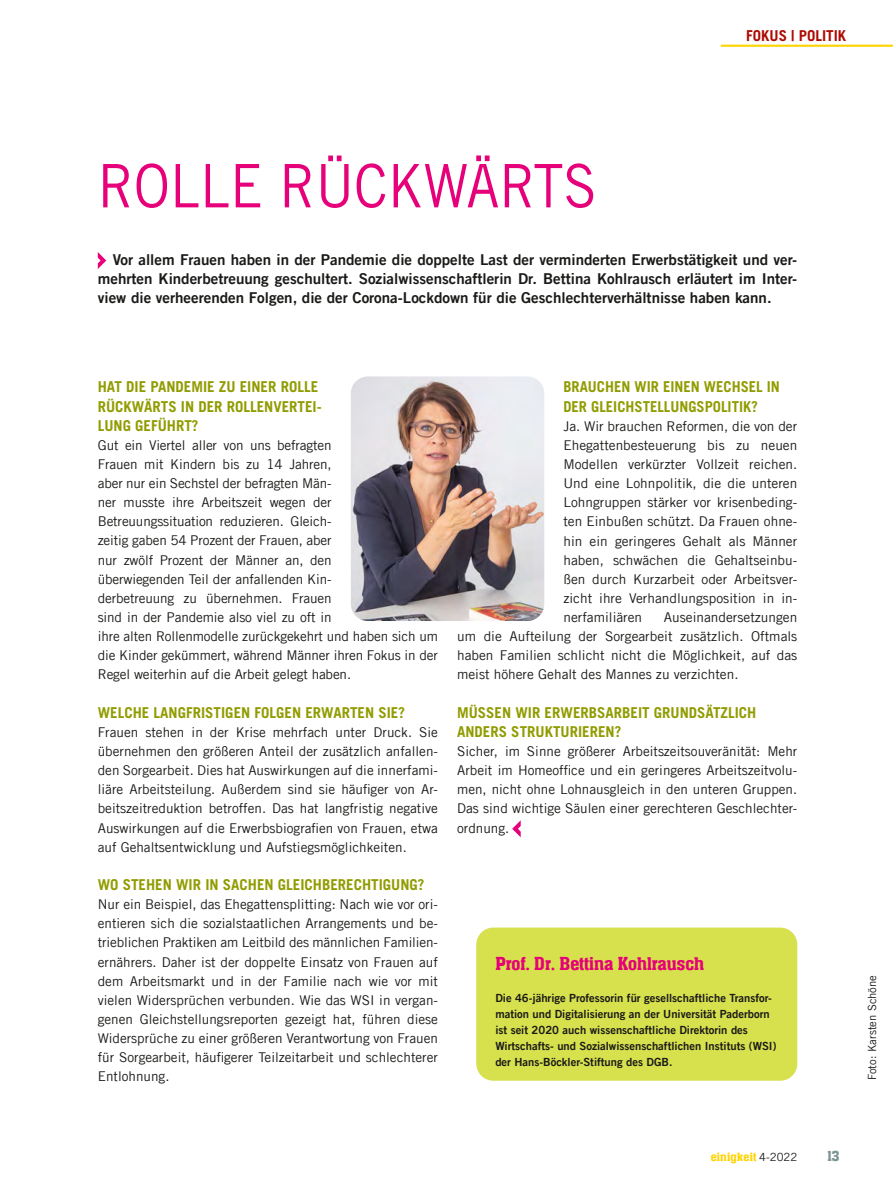
<style>
.page{position:relative;width:893px;height:1191px;background:#fff}
.page>*{position:absolute;margin:0;border:0;box-sizing:border-box;transform-origin:0 0}
.t1{font:60px "Trade Gothic LT Com";color:#e60079;scale:.9 1}
.t2{font:500 19.5px "Aachen Pro";color:#e60079}
.t3{font:15px/19.2px "Trade Gothic LT Com Bd 2";color:#1a1a18;text-align:justify}
.t4{font:700 15px/19.2px "Trade Gothic LT Com";color:#919c00}
.t5{font:700 15px "Trade Gothic LT Com";color:#ae0b04}
.t6{font:500 15px "Aachen Pro";color:#7d9594}
.t7{font:13.5px/19.2px "Trade Gothic LT Com";letter-spacing:-.01em;color:#1a1a18;text-align:justify}
.t8{font:500 12.75px "Aachen Pro";letter-spacing:.02em;color:#ffd400}
.t9{font:11.25px/15.9px "Trade Gothic LT Com Bd 2";color:#1a1a18}
.t10{font:11.25px "Trade Gothic LT Com";color:#1a1a18}
.s1{font-family:"Trade Gothic LT Com";font-weight:400;font-size:11.25px;color:#1a1a18}
</style>
<div class="page">
<svg style="left:98px;top:252px;width:8px;height:17px"></svg>
<div style="left:476px;top:927px;width:321px;height:153px;background:#d7e04d;border-radius:17px"></div>
<img style="left:351px;top:376px;width:193px;height:245px">
<svg style="left:512px;top:820px;width:9px;height:17px"></svg>
<hr style="left:721px;top:45px;width:172px;height:2px;background:#ffd400">
<p class="t5" style="left:746px;top:27px;width:102px">FOKUS | POLITIK</p>
<h1 class="t1" style="left:98px;top:150px;width:555px">ROLLE RÜCKWÄRTS</h1>
<p class="t3" style="left:98px;top:249px;width:701px;text-indent:15px">Vor allem Frauen haben in der Pandemie die doppelte Last der verminderten Erwerbstätigkeit und ver&shy;mehrten Kinderbetreuung geschultert. Sozialwissenschaftlerin Dr. Bettina Kohlrausch erläutert im Inter&shy;view die verheerenden Folgen, die der Corona-Lockdown für die Geschlechterverhältnisse haben kann.</p>
<p class="t4" style="left:98px;top:377px;width:225px">HAT DIE PANDEMIE ZU EINER ROLLE<br>RÜCKWÄRTS IN DER ROLLENVERTEI-<br>LUNG GEFÜHRT?</p>
<p class="t7" style="left:98px;top:435px;width:342px;text-align:left">Gut ein Viertel aller von uns befragten<br>Frauen mit Kindern bis zu 14 Jahren,<br>aber nur ein Sechstel der befragten Män-<br>ner musste ihre Arbeitszeit wegen der Betreuungssituation reduzieren. Gleich-<br>zeitig gaben 54 Prozent der Frauen, aber<br>nur zwölf Prozent der Männer an, den<br>überwiegenden Teil der anfallenden Kin-<br>derbetreuung zu übernehmen. Frauen<br>sind in der Pandemie also viel zu oft in<br>ihre alten Rollenmodelle zurückgekehrt und haben sich um die Kinder gekümmert, während Männer ihren Fokus in der Regel weiterhin auf die Arbeit gelegt haben.</p>
<p class="t4" style="left:98px;top:702px;width:309px">WELCHE LANGFRISTIGEN FOLGEN ERWARTEN SIE?</p>
<p class="t7" style="left:98px;top:722px;width:342px">Frauen stehen in der Krise mehrfach unter Druck. Sie übernehmen den größeren Anteil der zusätzlich anfallen&shy;den Sorgearbeit. Dies hat Auswirkungen auf die innerfami&shy;liäre Arbeitsteilung. Außerdem sind sie häufiger von Ar&shy;beitszeitreduktion betroffen. Das hat langfristig negative Auswirkungen auf die Erwerbsbiografien von Frauen, etwa auf Gehaltsentwicklung und Aufstiegsmöglichkeiten.</p>
<p class="t4" style="left:98px;top:875px;width:328px">WO STEHEN WIR IN SACHEN GLEICHBERECHTIGUNG?</p>
<p class="t7" style="left:98px;top:894px;width:342px">Nur ein Beispiel, das Ehegattensplitting: Nach wie vor ori&shy;entieren sich die sozialstaatlichen Arrangements und be&shy;trieblichen Praktiken am Leitbild des männlichen Familien&shy;ernährers. Daher ist der doppelte Einsatz von Frauen auf dem Arbeitsmarkt und in der Familie nach wie vor mit vielen Widersprüchen verbunden. Wie das WSI in vergan&shy;genen Gleichstellungsreporten gezeigt hat, führen diese Widersprüche zu einer größeren Verantwortung von Frauen für Sorgearbeit, häufigerer Teilzeitarbeit und schlechterer Entlohnung.</p>
<p class="t4" style="left:563px;top:377px;width:218px">BRAUCHEN WIR EINEN WECHSEL IN<br>DER GLEICHSTELLUNGSPOLITIK?</p>
<p class="t7" style="left:563px;top:416px;width:235px">Ja. Wir brauchen Reformen, die von der Ehegattenbesteuerung bis zu neuen Modellen verkürzter Vollzeit reichen.<br>Und eine Lohnpolitik, die die unteren Lohngruppen stärker vor krisenbeding&shy;ten Einbußen schützt. Da Frauen ohne&shy;hin ein geringeres Gehalt als Männer haben, schwächen die Gehaltseinbu&shy;ßen durch Kurzarbeit oder Arbeitsver&shy;zicht ihre Verhandlungsposition in in&shy;nerfamiliären</p>
<p class="t7" style="left:457px;top:607px;width:342px;text-indent:207px">Auseinandersetzungen um die Aufteilung der Sorgearbeit zusätzlich. Oftmals haben Familien schlicht nicht die Möglichkeit, auf das meist höhere Gehalt des Mannes zu verzichten.</p>
<p class="t4" style="left:457px;top:702px;width:301px">MÜSSEN WIR ERWERBSARBEIT GRUNDSÄTZLICH<br>ANDERS STRUKTURIEREN?</p>
<p class="t7" style="left:457px;top:741px;width:342px">Sicher, im Sinne größerer Arbeitszeitsouveränität: Mehr Arbeit im Homeoffice und ein geringeres Arbeitszeitvolu&shy;men, nicht ohne Lohnausgleich in den unteren Gruppen.<br>Das sind wichtige Säulen einer gerechteren Geschlechter&shy;ordnung.</p>
<h2 class="t2" style="left:495px;top:952px;width:210px">Prof. Dr. Bettina Kohlrausch</h2>
<p class="t9" style="left:495px;top:989px;width:282px">Die 46-jährige Professorin für gesellschaftliche Transfor&shy;mation und Digitalisierung an der Universität Paderborn ist seit 2020 auch wissenschaftliche Direktorin des Wirtschafts- und Sozialwissenschaftlichen Instituts (WSI) der Hans-Böckler-Stiftung des DGB.</p>
<p class="t8" style="left:711px;top:1150px;width:88px">einigkeit <span class="s1">4-2022</span></p>
<p class="t6" style="left:827px;top:1148px;width:14px">13</p>
<p class="t10" style="left:865px;top:1080px;width:107px;rotate:-90deg">Foto: Karsten Schöne</p>
</div>
